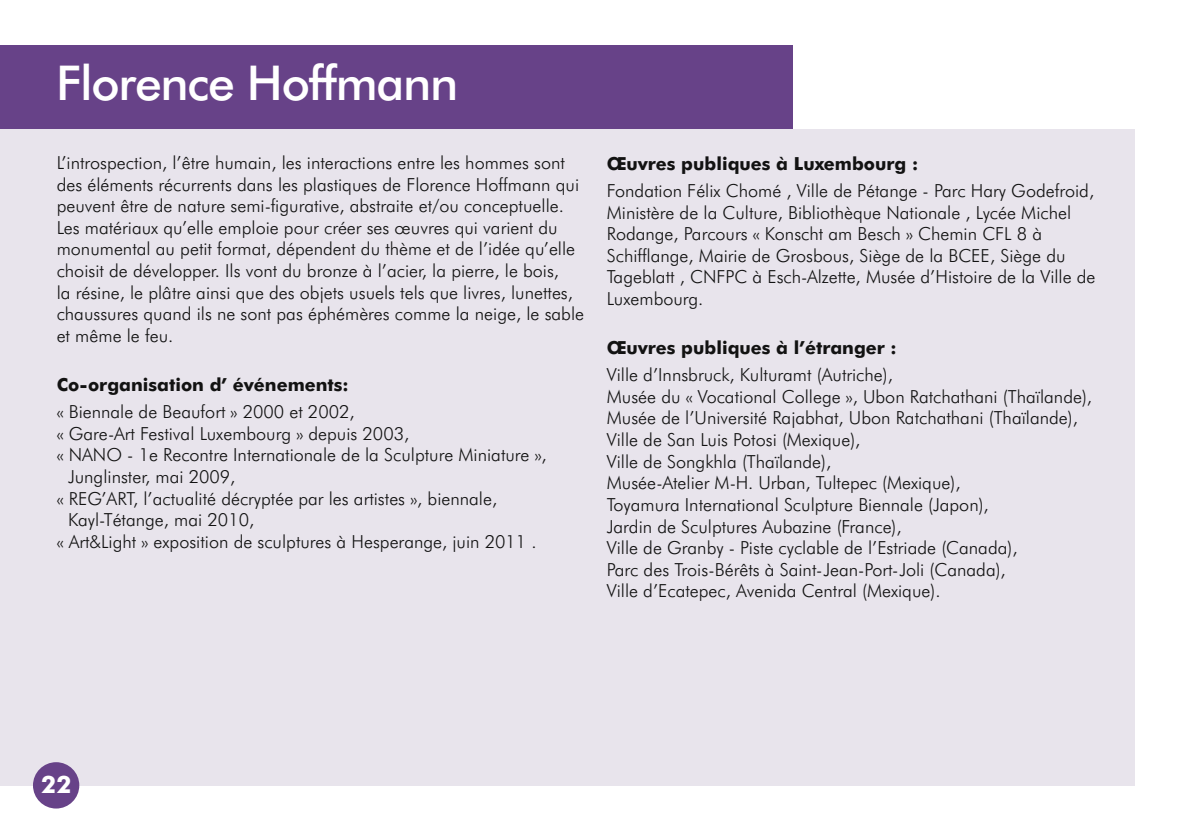
<style>
.page{position:relative;width:1191px;height:840px;background:#fff}
.page>*{position:absolute;margin:0;border:0;box-sizing:border-box;transform-origin:0 0}
.t1{font:500 48px "Futura BT";letter-spacing:-.025em;color:#fff}
.t2{font:700 24px "Futura BT";color:#fff}
.t3{font:300 18px/21.6px "Futura BT";color:#121212}
.t4{font:700 18px "Futura BT";color:#121212}
</style>
<div class="page">
<div style="left:0;top:129px;width:1134px;height:655px;background:#e8e4ec"></div>
<div style="left:0;top:45px;width:793px;height:84px;background:#674288"></div>
<div style="left:33px;top:761px;width:46px;height:47px;background:#674288;border-radius:50%"></div>
<h1 class="t1" style="left:56px;top:54px;width:404px">Florence Hoffmann</h1>
<p class="t3" style="left:57px;top:151px;width:529px">L’introspection, l’être humain, les interactions entre les hommes sont des éléments récurrents dans les plastiques de Florence Hoffmann qui peuvent être de nature semi-figurative, abstraite et/ou conceptuelle.<br>Les matériaux qu’elle emploie pour créer ses œuvres qui varient du monumental au petit format, dépendent du thème et de l’idée qu’elle choisit de développer. Ils vont du bronze à l’acier, la pierre, le bois,<br>la résine, le plâtre ainsi que des objets usuels tels que livres, lunettes, chaussures quand ils ne sont pas éphémères comme la neige, le sable et même le feu.</p>
<p class="t4" style="left:57px;top:373px;width:294px">Co-organisation d’ événements:</p>
<p class="t3" style="left:57px;top:400px;width:299px">« Biennale de Beaufort » 2000 et 2002,</p>
<p class="t3" style="left:57px;top:422px;width:354px">« Gare-Art Festival Luxembourg » depuis 2003,</p>
<p class="t3" style="left:57px;top:444px;width:491px">« NANO - 1e Recontre Internationale de la Sculpture Miniature »,</p>
<p class="t3" style="left:68px;top:465px;width:169px">Junglinster, mai 2009,</p>
<p class="t3" style="left:57px;top:487px;width:442px">« REG’ART, l’actualité décryptée par les artistes », biennale,</p>
<p class="t3" style="left:68px;top:508px;width:188px">Kayl-Tétange, mai 2010,</p>
<p class="t3" style="left:57px;top:530px;width:481px">« Art&amp;Light » exposition de sculptures à Hesperange, juin 2011 .</p>
<p class="t4" style="left:607px;top:152px;width:313px">Œuvres publiques à Luxembourg :</p>
<p class="t3" style="left:607px;top:179px;width:490px">Fondation Félix Chomé , Ville de Pétange - Parc Hary Godefroid, Ministère de la Culture, Bibliothèque Nationale , Lycée Michel Rodange, Parcours « Konscht am Besch » Chemin CFL 8 à Schifflange, Mairie de Grosbous, Siège de la BCEE, Siège du Tageblatt , CNFPC à Esch-Alzette, Musée d’Histoire de la Ville de Luxembourg.</p>
<p class="t4" style="left:607px;top:336px;width:291px">Œuvres publiques à l’étranger :</p>
<p class="t3" style="left:607px;top:363px;width:487px">Ville d’Innsbruck, Kulturamt (Autriche),<br>Musée du « Vocational College », Ubon Ratchathani (Thaïlande), Musée de l’Université Rajabhat, Ubon Ratchathani (Thaïlande), Ville de San Luis Potosi (Mexique),<br>Ville de Songkhla (Thaïlande),<br>Musée-Atelier M-H. Urban, Tultepec (Mexique),<br>Toyamura International Sculpture Biennale (Japon),<br>Jardin de Sculptures Aubazine (France),<br>Ville de Granby - Piste cyclable de l’Estriade (Canada),<br>Parc des Trois-Bérêts à Saint-Jean-Port-Joli (Canada),<br>Ville d’Ecatepec, Avenida Central (Mexique).</p>
<h2 class="t2" style="left:41px;top:769px;width:31px">22</h2>
</div>
